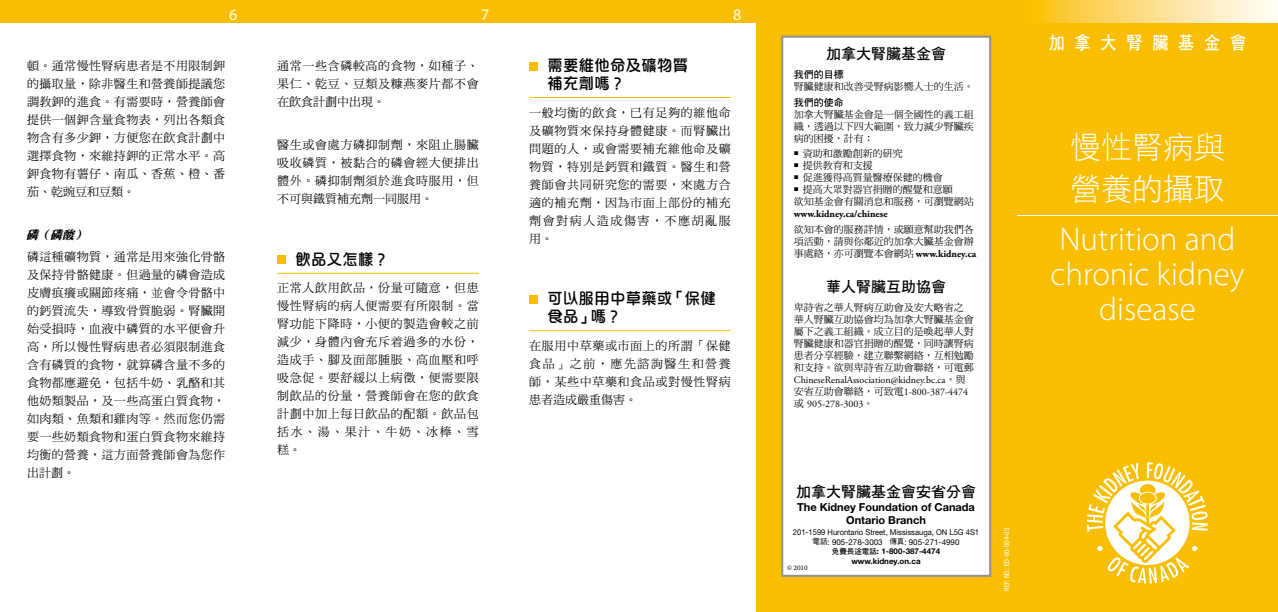
<style>
.page{position:relative;width:1278px;height:612px;background:#fff}
.page>*{position:absolute;margin:0;border:0;box-sizing:border-box;transform-origin:0 0}
.t1{font:300 33px/35px "Myriad Pro";color:#fff;text-align:center}
.t2{font:31px/42px "DF Hei Std W3";color:#fff}
.t3{font:18px "DF Hei Std W7";letter-spacing:.6em;color:#fff;scale:.9 1}
.t4{font:16px/18.5px "DF Hua Zong Std W5";letter-spacing:-.02em;color:#000}
.t5{font:16px "Myriad Pro";color:#fff}
.t6{font:15px "DF Hei Std W7";color:#000}
.t7{font:12px/18px "DF Ming Std W5";letter-spacing:.055em;color:#000;text-align:justify}
.t8{font:italic 12px "DF Ming Std W12";color:#000}
.t9{font:700 11px/12.5px "Helvetica Neue";color:#000;text-align:center}
.t10{font:10px/12px "DF Ming Std W5";color:#000}
.t11{font:10px/12px "Adobe Garamond Pro";color:#000}
.t12{font:700 10px "Adobe Garamond Pro";color:#000}
.t13{font:10px "DF Hei Std W7";color:#000}
.t14{font:8px/9.5px "Helvetica Neue";color:#000;text-align:center;scale:.95 1}
.t15{font:condensed 7px "Helvetica Neue";color:#fff}
.t16{font:7px "Warnock Pro";color:#000}
.s1{font-size:17px}
.s2{font-family:"DF Ming Std W5";font-weight:400}
.s3{font-family:"DF Ming Std W5"}
.s4{font-family:"DF Hei Std W5";font-size:7.5px}
.s5{font-family:"DF Hei Std W7";font-size:7.5px}
.s6{font-weight:700}
</style>
<div class="page">
<div style="left:756px;top:0;width:522px;height:612px;background:#fabe00"></div>
<div style="left:0;top:0;width:1278px;height:22px;background:#fabe00"></div>
<svg style="left:1044px;top:0;width:234px;height:22px;background:#fde092"></svg>
<div style="left:277px;top:255px;width:9px;height:9px;background:#fabe00"></div>
<hr style="left:277px;top:273px;width:202px;height:1px;background:#fabe00">
<div style="left:529px;top:62px;width:9px;height:9px;background:#fabe00"></div>
<hr style="left:529px;top:97px;width:202px;height:1px;background:#fabe00">
<div style="left:529px;top:295px;width:9px;height:9px;background:#fabe00"></div>
<hr style="left:529px;top:330px;width:202px;height:1px;background:#fabe00">
<div style="left:782px;top:37px;width:208px;height:539px;background:#fff"></div>
<div style="left:781px;top:36px;width:210px;height:541px;border:2px solid #949495"></div>
<svg style="left:1087px;top:462px;width:121px;height:122px"></svg>
<hr style="left:1017px;top:215px;width:261px;height:1px;background:#fff">
<h3 class="t5" style="left:229px;top:5px;width:10px">6</h3>
<p class="t7" style="left:27px;top:56px;width:200px">頓。通常慢性腎病患者是不用限制鉀的攝取量，除非醫生和營養師提議您調教鉀的進食。有需要時，營養師會提供一個鉀含量食物表，列出各類食物含有多少鉀，方便您在飲食計劃中選擇食物，來維持鉀的正常水平。高鉀食物有薯仔、南瓜、香蕉、橙、番茄、乾豌豆和豆類。</p>
<p class="t8" style="left:26px;top:228px;width:64px">磷（磷酸）</p>
<p class="t7" style="left:27px;top:247px;width:200px">磷這種礦物質，通常是用來強化骨骼及保持骨骼健康。但過量的磷會造成皮膚痕癢或關節疼痛，並會令骨骼中的鈣質流失，導致骨質脆弱。腎臟開始受損時，血液中磷質的水平便會升高，所以慢性腎病患者必須限制進食含有磷質的食物，就算磷含量不多的食物都應避免，包括牛奶、乳酪和其他奶類製品，及一些高蛋白質食物，如肉類、魚類和雞肉等。然而您仍需要一些奶類食物和蛋白質食物來維持均衡的營養，這方面營養師會為您作出計劃。</p>
<h3 class="t5" style="left:481px;top:5px;width:10px">7</h3>
<p class="t7" style="left:277px;top:56px;width:203px">通常一些含磷較高的食物，如種子、果仁、乾豆、豆類及糠燕麥片都不會在飲食計劃中出現。</p>
<p class="t7" style="left:277px;top:135px;width:203px">醫生或會處方磷抑制劑，來阻止腸臟吸收磷質，被黏合的磷會經大便排出體外。磷抑制劑須於進食時服用，但不可與鐵質補充劑一同服用。</p>
<h3 class="t4" style="left:295px;top:249px;width:96px">飲品又怎樣？</h3>
<p class="t7" style="left:277px;top:279px;width:203px">正常人飲用飲品，份量可隨意，但患慢性腎病的病人便需要有所限制。當腎功能下降時，小便的製造會較之前減少，身體內會充斥着過多的水份，造成手、腳及面部腫脹、高血壓和呼吸急促。要舒緩以上病徵，便需要限制飲品的份量，營養師會在您的飲食計劃中加上每日飲品的配額。飲品包括水、湯、果汁、牛奶、冰棒、雪糕。</p>
<h3 class="t4" style="left:547px;top:56px;width:143px">需要維他命及礦物質補充劑嗎？</h3>
<h3 class="t5" style="left:733px;top:5px;width:12px">8<span class="s1">4</span></h3>
<p class="t7" style="left:529px;top:103px;width:203px">一般均衡的飲食，已有足夠的維他命及礦物質來保持身體健康。而腎臟出問題的人，或會需要補充維他命及礦物質，特別是鈣質和鐵質。醫生和營養師會共同研究您的需要，來處方合適的補充劑，因為市面上部份的補充劑會對病人造成傷害，不應胡亂服用。</p>
<h3 class="t4" style="left:547px;top:289px;width:171px">可以服用中草藥或「保健食品」嗎？</h3>
<p class="t7" style="left:529px;top:336px;width:203px">在服用中草藥或市面上的所謂「保健食品」之前，應先諮詢醫生和營養師，某些中草藥和食品或對慢性腎病患者造成嚴重傷害。</p>
<p class="t6" style="left:826px;top:46px;width:121px">加拿大腎臟基金會</p>
<p class="t13" style="left:794px;top:69px;width:51px">我們的目標</p>
<p class="t10" style="left:794px;top:81px;width:181px">腎臟健康和改善受腎病影嚮人士的生活。</p>
<p class="t13" style="left:794px;top:97px;width:51px">我們的使命</p>
<p class="t10" style="left:794px;top:108px;width:181px;text-align:justify">加拿大腎臟基金會是一個全國性的義工組織，透過以下四大範圍，致力減少腎臟疾病的困擾，計有：</p>
<p class="t10" style="left:794px;top:148px;width:110px"><sup>■</sup> 資助和激勵創新的研究</p>
<p class="t10" style="left:794px;top:160px;width:80px"><sup>■</sup> 提供教育和支援</p>
<p class="t10" style="left:794px;top:172px;width:150px"><sup>■</sup> 促進獲得高質量醫療保健的機會</p>
<p class="t10" style="left:794px;top:184px;width:181px"><sup>■</sup> 提高大眾對器官捐贈的醒覺和意願<br>欲知基金會有關消息和服務，可瀏覽網站</p>
<p class="t12" style="left:794px;top:208px;width:95px">www.kidney.ca/chinese</p>
<p class="t10" style="left:794px;top:223px;width:181px">欲知本會的服務詳情，或願意幫助我們各項活動，請與你鄰近的加拿大臟基金會辦</p>
<p class="t12" style="left:794px;top:248px;width:184px"><span class="s2">事處絡，亦可瀏覽本會網站</span> www.kidney.ca</p>
<p class="t6" style="left:826px;top:279px;width:121px">華人腎臟互助協會</p>
<p class="t10" style="left:794px;top:301px;width:181px">卑詩省之華人腎病互助會及安大略省之<br>華人腎臟互助協會均為加拿大腎臟基金會屬下之義工組織。成立目的是喚起華人對腎臟健康和器官捐贈的醒覺，同時讓腎病患者分享經驗，建立聯繫網絡，互相勉勵和 支持。欲與卑詩省互助會聯絡，可電郵</p>
<p class="t11" style="left:794px;top:374px;width:176px">ChineseRenalAssociation@kidney.bc.ca<span class="s3">。與安省互助會聯絡，可致電</span>1-800-387-4474<span class="s3">或</span> 905-278-3003<span class="s3">。</span></p>
<p class="t6" style="left:796px;top:483px;width:181px">加拿大腎臟基金會安省分會</p>
<p class="t9" style="left:797px;top:501px;width:179px">The Kidney Foundation of Canada<br>Ontario Branch</p>
<p class="t14" style="left:793px;top:527px;width:198px">201-1599 Hurontario Street, Mississauga, ON L5G 4S1<span class="s4">電話</span>: 905-278-3003 <span class="s4">傳真</span>: 905-271-4990<br><span class="s5">免費長途電話</span><span class="s6">: 1-800-387-4474<br>www.kidney.on.ca</span></p>
<p class="t16" style="left:787px;top:563px;width:22px">© 2010</p>
<p class="t15" style="left:1003px;top:591px;width:64px;rotate:-90deg">REF. NO.: ED-60-004-03</p>
<h3 class="t3" style="left:1049px;top:33px;width:221px">加拿大腎臟基金會</h3>
<h2 class="t2" style="left:1070px;top:126px;width:156px">慢性腎病與營養的攝取</h2>
<h1 class="t1" style="left:1051px;top:222px;width:195px">Nutrition and chronic kidney disease</h1>
</div>
